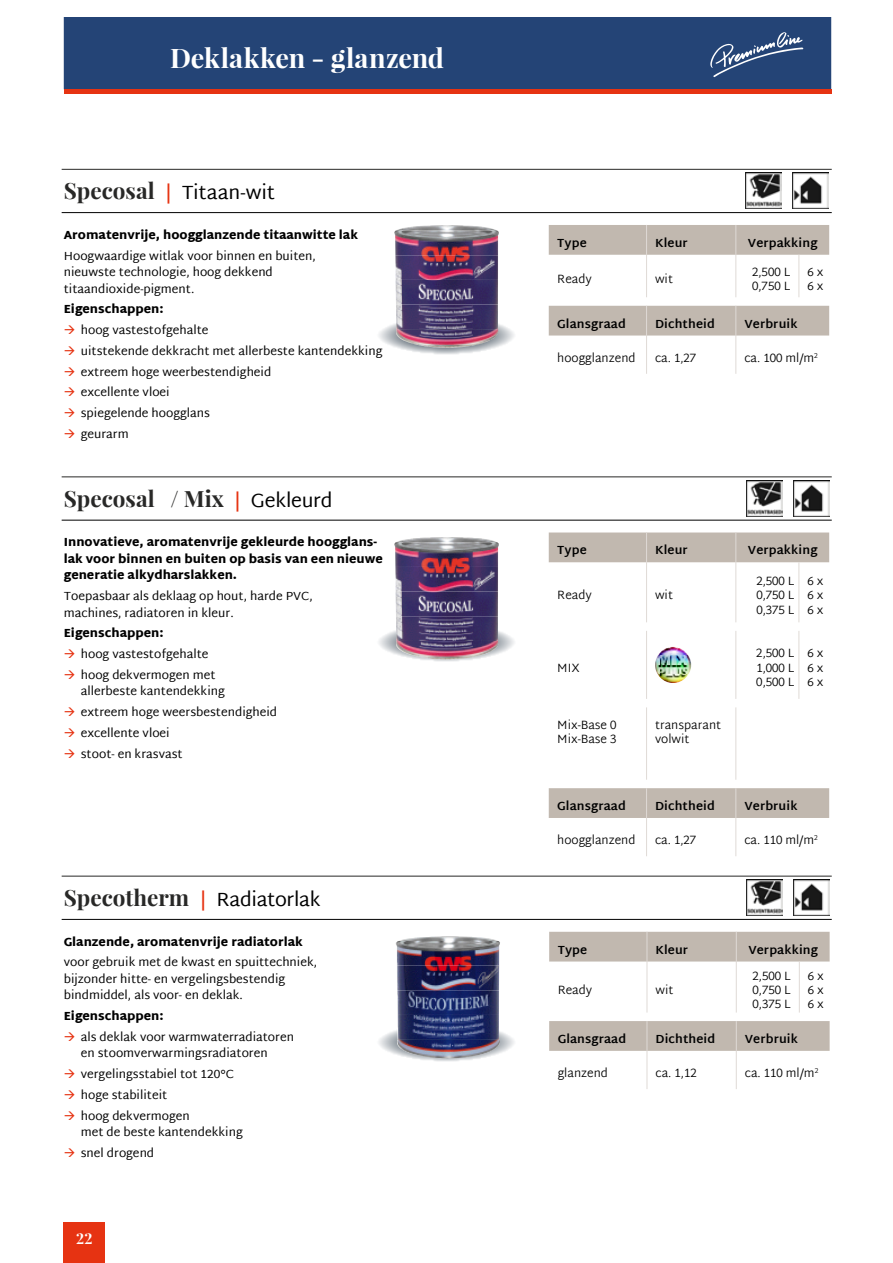
<style>
.page{position:relative;width:893px;height:1263px;background:#fff}
.page>*{position:absolute;margin:0;border:0;box-sizing:border-box;transform-origin:0 0}
.t1{font:700 27px "Playfair Display";color:#fff}
.t2{font:700 22.5px "Playfair Display";color:#282827}
.t3{font:19.5px "Martel Sans";letter-spacing:-.015em;color:#000}
.t4{font:700 15px "Playfair Display";color:#fff}
.t5{font:12px/20.7px "Martel Sans";color:#000}
.t6{font:300 12px/14.4px "Martel Sans";color:#000;text-align:justify}
.t7{font:900 12px/16.5px "Martel Sans";color:#000}
.t8{font:700 12px "Martel Sans";letter-spacing:.01em;color:#000}
.s1{font-family:"Playfair Display";font-weight:700;font-size:22.5px;color:#282827}
.s2{color:#e63312}
.s3{font-family:"Martel Sans";font-weight:400;font-size:19.5px;color:#e63312}
.s4{font-family:"Martel Sans";font-weight:400;font-size:19.5px;color:#000}
</style>
<div class="page">
<div style="left:64px;top:17px;width:767px;height:72px;background:#244476"></div>
<div style="left:64px;top:89px;width:767px;height:5px;background:#e63312"></div>
<svg style="left:710px;top:32px;width:93px;height:45px;background:#415c88"></svg>
<svg style="left:375px;top:622px;width:143px;height:41px"></svg>
<hr style="left:62px;top:476px;width:770px;height:1px;background:#282827">
<hr style="left:62px;top:520px;width:770px;height:1px;background:#000">
<img style="left:747px;top:480px;width:36px;height:36px">
<img style="left:793px;top:480px;width:37px;height:36px">
<svg style="left:549px;top:532px;width:280px;height:286px"></svg>
<hr style="left:646px;top:532px;width:1px;height:30px;background:#dfdad6">
<hr style="left:646px;top:562px;width:1px;height:60px;background:#dfdad6">
<hr style="left:646px;top:631px;width:1px;height:68px;background:#dfdad6">
<hr style="left:646px;top:707px;width:1px;height:73px;background:#dfdad6">
<hr style="left:646px;top:788px;width:1px;height:30px;background:#dfdad6">
<hr style="left:646px;top:818px;width:1px;height:38px;background:#dfdad6">
<hr style="left:735px;top:532px;width:1px;height:30px;background:#dfdad6">
<hr style="left:735px;top:562px;width:1px;height:60px;background:#dfdad6">
<hr style="left:735px;top:631px;width:1px;height:68px;background:#dfdad6">
<hr style="left:735px;top:707px;width:1px;height:73px;background:#dfdad6">
<hr style="left:735px;top:788px;width:1px;height:30px;background:#dfdad6">
<hr style="left:735px;top:818px;width:1px;height:38px;background:#dfdad6">
<hr style="left:798px;top:562px;width:1px;height:60px;background:#dfdad6">
<hr style="left:798px;top:631px;width:1px;height:68px;background:#dfdad6">
<img style="left:655px;top:647px;width:36px;height:36px;border-radius:18px">
<img style="left:397px;top:537px;width:99px;height:5px">
<img style="left:394px;top:542px;width:105px;height:50px">
<img style="left:396px;top:592px;width:103px;height:67px">
<svg style="left:375px;top:315px;width:143px;height:40px"></svg>
<hr style="left:62px;top:169px;width:770px;height:1px;background:#282827">
<hr style="left:62px;top:212px;width:770px;height:1px;background:#000">
<img style="left:745px;top:173px;width:37px;height:36px">
<img style="left:792px;top:173px;width:36px;height:36px">
<hr style="left:646px;top:335px;width:1px;height:39px;background:#dfdad6">
<svg style="left:549px;top:225px;width:280px;height:110px"></svg>
<hr style="left:735px;top:335px;width:1px;height:39px;background:#dfdad6">
<hr style="left:798px;top:255px;width:1px;height:42px;background:#dfdad6">
<svg style="left:375px;top:1021px;width:143px;height:41px"></svg>
<hr style="left:62px;top:876px;width:770px;height:1px;background:#282827">
<hr style="left:62px;top:919px;width:770px;height:1px;background:#000">
<img style="left:747px;top:879px;width:36px;height:36px">
<img style="left:793px;top:879px;width:37px;height:36px">
<hr style="left:647px;top:1051px;width:1px;height:38px;background:#dfdad6">
<svg style="left:549px;top:932px;width:281px;height:119px"></svg>
<hr style="left:736px;top:961px;width:1px;height:51px;background:#dfdad6">
<hr style="left:736px;top:1021px;width:1px;height:30px;background:#dfdad6">
<hr style="left:736px;top:1051px;width:1px;height:38px;background:#dfdad6">
<hr style="left:799px;top:961px;width:1px;height:51px;background:#dfdad6">
<img style="left:399px;top:936px;width:99px;height:5px">
<img style="left:395px;top:941px;width:105px;height:25px">
<img style="left:397px;top:966px;width:103px;height:92px">
<img style="left:395px;top:225px;width:102px;height:6px">
<img style="left:394px;top:231px;width:105px;height:49px">
<img style="left:396px;top:280px;width:103px;height:68px">
<div style="left:64px;top:1222px;width:41px;height:41px;background:#e63312"></div>
<h1 class="t1" style="left:170px;top:41px;width:276px">Deklakken - glanzend</h1>
<h3 class="t3" style="left:64px;top:181px;width:213px"><span class="s1">Specosal</span> <span class="s2">|</span> Titaan-wit</h3>
<p class="t7" style="left:64px;top:226px;width:296px">Aromatenvrije, hoogglanzende titaanwitte lak</p>
<p class="t5" style="left:64px;top:247px;width:254px;line-height:16.5px">Hoogwaardige witlak voor binnen en buiten, nieuwste technologie, hoog dekkend titaandioxide-pigment.</p>
<p class="t7" style="left:64px;top:301px;width:101px">Eigenschappen:</p>
<p class="t5" style="left:81px;top:319px;width:303px">hoog vastestofgehalte<br>uitstekende dekkracht met allerbeste kantendekking extreem hoge weerbestendigheid<br>excellente vloei<br>spiegelende hoogglans<br>geurarm</p>
<h2 class="t2" style="left:64px;top:484px;width:270px">Specosal / Mix <span class="s3">|</span> <span class="s4">Gekleurd</span></h2>
<p class="t7" style="left:64px;top:534px;width:321px">Innovatieve, aromatenvrije gekleurde hoogglans&shy;lak voor binnen en buiten op basis van een nieuwe generatie alkydharslakken.</p>
<p class="t5" style="left:64px;top:588px;width:251px;line-height:16.5px">Toepasbaar als deklaag op hout, harde PVC, machines, radiatoren in kleur.</p>
<p class="t7" style="left:64px;top:625px;width:101px">Eigenschappen:</p>
<p class="t5" style="left:81px;top:644px;width:136px">hoog vastestofgehalte hoog dekvermogen met</p>
<p class="t5" style="left:81px;top:681px;width:198px">allerbeste kantendekking<br>extreem hoge weersbestendigheid excellente vloei<br>stoot- en krasvast</p>
<h3 class="t3" style="left:64px;top:888px;width:259px"><span class="s1">Specotherm</span> <span class="s2">|</span> Radiatorlak</h3>
<p class="t7" style="left:64px;top:933px;width:241px">Glanzende, aromatenvrije radiatorlak</p>
<p class="t5" style="left:64px;top:954px;width:255px;line-height:16.5px">voor gebruik met de kwast en spuittechniek, bijzonder hitte- en vergelingsbestendig bindmiddel, als voor- en deklak.</p>
<p class="t7" style="left:64px;top:1008px;width:101px">Eigenschappen:</p>
<p class="t5" style="left:81px;top:1028px;width:215px;line-height:16.5px">als deklak voor warmwaterradiatoren en stoomverwarmingsradiatoren</p>
<p class="t5" style="left:81px;top:1063px;width:155px">vergelingsstabiel tot 120°C hoge stabiliteit<br>hoog dekvermogen</p>
<p class="t5" style="left:81px;top:1121px;width:163px">met de beste kantendekking snel drogend</p>
<p class="t4" style="left:76px;top:1229px;width:18px">22</p>
<p class="t8" style="left:557px;top:236px;width:31px">Type</p>
<p class="t8" style="left:655px;top:236px;width:34px">Kleur</p>
<p class="t8" style="left:748px;top:236px;width:71px">Verpakking</p>
<p class="t6" style="left:557px;top:272px;width:36px">Ready</p>
<p class="t6" style="left:655px;top:272px;width:19px">wit</p>
<p class="t6" style="left:752px;top:265px;width:40px">2,500 L<br>0,750 L</p>
<p class="t6" style="left:807px;top:265px;width:18px">6 x<br>6 x</p>
<p class="t8" style="left:557px;top:316px;width:70px">Glansgraad</p>
<p class="t8" style="left:655px;top:316px;width:61px">Dichtheid</p>
<p class="t8" style="left:744px;top:316px;width:55px">Verbruik</p>
<p class="t6" style="left:557px;top:351px;width:80px">hoogglanzend</p>
<p class="t6" style="left:655px;top:351px;width:43px">ca. 1,27</p>
<p class="t6" style="left:744px;top:351px;width:75px">ca. 100 ml/m<sup>2</sup></p>
<p class="t8" style="left:557px;top:543px;width:31px">Type</p>
<p class="t8" style="left:655px;top:543px;width:34px">Kleur</p>
<p class="t8" style="left:748px;top:543px;width:71px">Verpakking</p>
<p class="t6" style="left:557px;top:589px;width:36px">Ready</p>
<p class="t6" style="left:655px;top:589px;width:19px">wit</p>
<p class="t6" style="left:756px;top:574px;width:40px">2,500 L 0,750 L 0,375 L</p>
<p class="t6" style="left:807px;top:574px;width:18px">6 x 6 x 6 x</p>
<p class="t6" style="left:557px;top:661px;width:24px">MIX</p>
<p class="t6" style="left:557px;top:718px;width:61px">Mix-Base 0<br>Mix-Base 3</p>
<p class="t6" style="left:655px;top:718px;width:68px">transparant volwit</p>
<p class="t6" style="left:756px;top:647px;width:40px">2,500 L 1,000 L 0,500 L</p>
<p class="t6" style="left:807px;top:647px;width:18px">6 x 6 x 6 x</p>
<p class="t8" style="left:557px;top:799px;width:70px">Glansgraad</p>
<p class="t8" style="left:655px;top:799px;width:61px">Dichtheid</p>
<p class="t8" style="left:744px;top:799px;width:55px">Verbruik</p>
<p class="t6" style="left:557px;top:833px;width:80px">hoogglanzend</p>
<p class="t6" style="left:655px;top:833px;width:43px">ca. 1,27</p>
<p class="t6" style="left:744px;top:833px;width:75px">ca. 110 ml/m<sup>2</sup></p>
<p class="t8" style="left:558px;top:942px;width:31px">Type</p>
<p class="t8" style="left:655px;top:942px;width:34px">Kleur</p>
<p class="t8" style="left:748px;top:942px;width:71px">Verpakking</p>
<p class="t6" style="left:558px;top:983px;width:36px">Ready</p>
<p class="t6" style="left:655px;top:983px;width:19px">wit</p>
<p class="t6" style="left:752px;top:969px;width:40px">2,500 L 0,750 L 0,375 L</p>
<p class="t6" style="left:808px;top:969px;width:18px">6 x 6 x 6 x</p>
<p class="t8" style="left:558px;top:1032px;width:70px">Glansgraad</p>
<p class="t8" style="left:655px;top:1032px;width:61px">Dichtheid</p>
<p class="t8" style="left:745px;top:1032px;width:55px">Verbruik</p>
<p class="t6" style="left:558px;top:1066px;width:52px">glanzend</p>
<p class="t6" style="left:655px;top:1066px;width:43px">ca. 1,12</p>
<p class="t6" style="left:745px;top:1066px;width:75px">ca. 110 ml/m<sup>2</sup></p>
</div>
